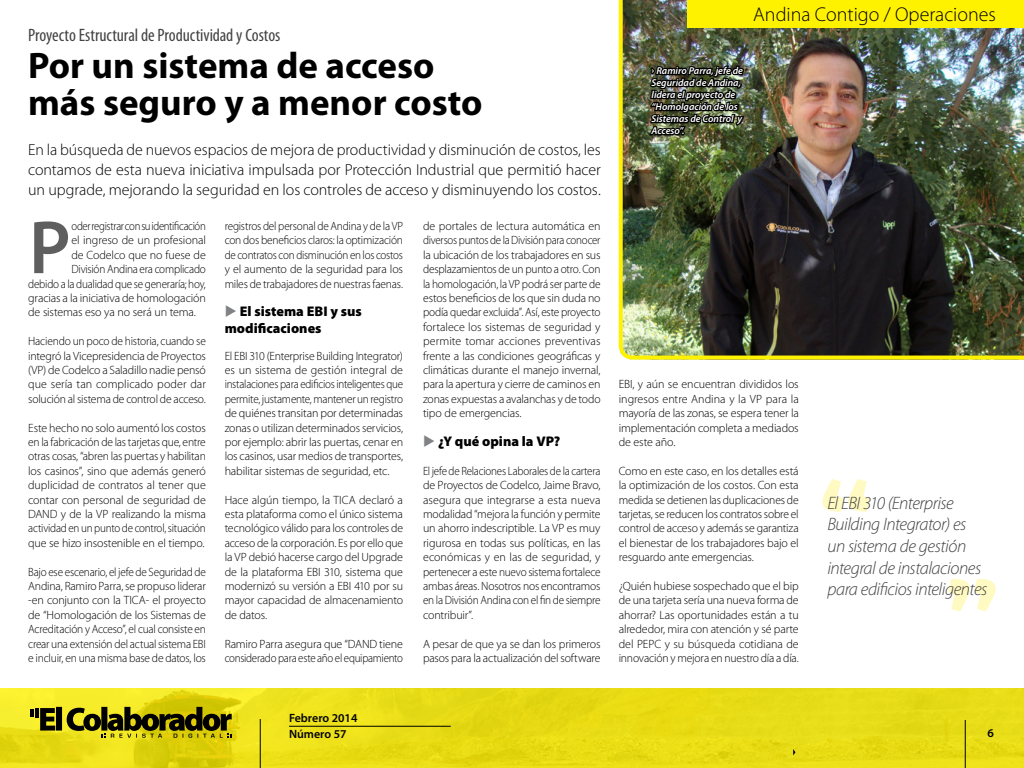
<style>
.page{position:relative;width:1024px;height:768px;background:#fff}
.page>*{position:absolute;margin:0;border:0;box-sizing:border-box;transform-origin:0 0}
.t1{font:600 76.1px "Myriad Pro";color:#5f5f5f}
.t2{font:700 37px/37px "Myriad Pro";color:#000}
.t3{font:300 20px "Myriad Pro";color:#000}
.t4{font:italic 300 18px/21.6px "Myriad Pro";letter-spacing:-.025em;color:#424242}
.t5{font:condensed 18px "Myriad Pro";letter-spacing:-.005em;color:#424242}
.t6{font:300 16px/20px "Myriad Pro";letter-spacing:-.005em;color:#000;text-align:justify}
.t7{font:900 14px/16.8px "Myriad Pro";color:#000}
.t8{font:300 12px/14.4px "Myriad Pro";letter-spacing:-.015em;color:#000;text-align:justify}
.t9{font:300 12px/14.4px "Myriad Pro";letter-spacing:-.015em;color:#000;text-align:justify;scale:.94 1}
.t10{font:300 12px/14.4px "Myriad Pro";letter-spacing:-.015em;color:#000;text-align:justify;scale:.92 1}
.t11{font:300 12px/14.4px "Myriad Pro";letter-spacing:-.015em;color:#000;text-align:justify;scale:.96 1}
.t12{font:300 12px "Myriad Pro";letter-spacing:-.015em;color:#000;scale:.93 1}
.t13{font:300 12px "Myriad Pro";letter-spacing:-.015em;color:#000;scale:.9 1}
.t14{font:600 12px "Myriad Pro";color:#000}
.t15{font:italic 600 10px/12px "Myriad Pro";color:#fff}
.s1{font-family:"Utopia Std Semibold Capt";font-weight:400;font-style:normal}
</style>
<div class="page">
<img style="left:0;top:688px;width:1024px;height:80px">
<hr style="left:965px;top:720px;width:1px;height:48px;background:#000">
<hr style="left:260px;top:719px;width:1px;height:49px;background:#000">
<svg style="left:30px;top:707px;width:202px;height:31px;background:#80790c"></svg>
<hr style="left:289px;top:726px;width:162px;height:1px;background:#000">
<svg style="left:822px;top:479px;width:48px;height:33px"></svg>
<svg style="left:948px;top:579px;width:48px;height:33px"></svg>
<img style="left:618px;top:0;width:406px;height:360px">
<svg style="left:793px;top:749px;width:2px;height:6px"></svg>
<div style="left:687px;top:0;width:337px;height:28px;background:#fff200"></div>
<h3 class="t5" style="left:28px;top:24px;width:254px">Proyecto Estructural de Productividad y Costos</h3>
<h2 class="t2" style="left:28px;top:46px;width:456px">Por un sistema de acceso más seguro y a menor costo</h2>
<p class="t6" style="left:28px;top:139px;width:574px">En la búsqueda de nuevos espacios de mejora de productividad y disminución de costos, les contamos de esta nueva iniciativa impulsada por Protección Industrial que permitió hacer un upgrade, mejorando la seguridad en los controles de acceso y disminuyendo los costos.</p>
<h1 class="t1" style="left:29px;top:199px;width:43px">P</h1>
<p class="t13" style="left:71px;top:219px;width:151px">oder registrar con su identificación</p>
<p class="t9" style="left:225px;top:219px;width:191px">registros del personal de Andina y de la VP con dos beneficios claros: la optimización de contratos con disminución en los costos y el aumento de la seguridad para los miles de trabajadores de nuestras faenas.</p>
<p class="t7" style="left:225px;top:303px;width:139px;text-indent:15px">El sistema EBI y sus modificaciones</p>
<p class="t8" style="left:225px;top:348px;width:180px">El EBI 310 (Enterprise Building Integrator) es un sistema de gestión integral de instalaciones para edificios inteligentes que permite, justamente, mantener un registro de quiénes transitan por determinadas zonas o utilizan determinados servicios, por ejemplo: abrir las puertas, cenar en los casinos, usar medios de transportes, habilitar sistemas de seguridad, etc.</p>
<p class="t8" style="left:225px;top:492px;width:180px">Hace algún tiempo, la TICA declaró a esta plataforma como el único sistema tecnológico válido para los controles de acceso de la corporación. Es por ello que la VP debió hacerse cargo del Upgrade de la plataforma EBI 310, sistema que modernizó su versión a EBI 410 por su mayor capacidad de almacenamiento de datos.</p>
<p class="t8" style="left:225px;top:636px;width:180px">Ramiro Parra asegura que “DAND tiene considerado para este año el equipamiento</p>
<p class="t8" style="left:423px;top:219px;width:179px">de portales de lectura automática en diversos puntos de la División para conocer la ubicación de los trabajadores en sus desplazamientos de un punto a otro. Con la homologación, la VP podrá ser parte de estos beneficios de los que sin duda no podía quedar excluida”. Así, este proyecto fortalece los sistemas de seguridad y permite tomar acciones preventivas frente a las condiciones geográficas y climáticas durante el manejo invernal, para la apertura y cierre de caminos en zonas expuestas a avalanchas y de todo tipo de emergencias.</p>
<p class="t7" style="left:438px;top:432px;width:124px">¿Y qué opina la VP?</p>
<p class="t10" style="left:423px;top:463px;width:194px">El jefe de Relaciones Laborales de la cartera de Proyectos de Codelco, Jaime Bravo, asegura que integrarse a esta nueva modalidad “mejora la función y permite un ahorro indescriptible. La VP es muy rigurosa en todas sus políticas, en las económicas y en las de seguridad, y pertenecer a este nuevo sistema fortalece ambas áreas. Nosotros nos encontramos en la División Andina con el fin de siempre contribuir”.</p>
<p class="t8" style="left:423px;top:636px;width:179px">A pesar de que ya se dan los primeros pasos para la actualización del software</p>
<p class="t8" style="left:71px;top:233px;width:136px">el ingreso de un profesional</p>
<p class="t8" style="left:71px;top:247px;width:136px">de Codelco que no fuese de</p>
<p class="t12" style="left:71px;top:262px;width:146px">División Andina era complicado</p>
<p class="t12" style="left:28px;top:276px;width:193px">debido a la dualidad que se generaría; hoy,</p>
<p class="t8" style="left:28px;top:291px;width:179px">gracias a la iniciativa de homologación</p>
<p class="t8" style="left:28px;top:305px;width:169px">de sistemas eso ya no será un tema.</p>
<p class="t11" style="left:28px;top:334px;width:187px">Haciendo un poco de historia, cuando se integró la Vicepresidencia de Proyectos (VP) de Codelco a Saladillo nadie pensó que sería tan complicado poder dar solución al sistema de control de acceso.</p>
<p class="t8" style="left:28px;top:420px;width:179px">Este hecho no solo aumentó los costos en la fabricación de las tarjetas que, entre otras cosas, “abren las puertas y habilitan los casinos”, sino que además generó duplicidad de contratos al tener que contar con personal de seguridad de DAND y de la VP realizando la misma actividad en un punto de control, situación que se hizo insostenible en el tiempo.</p>
<p class="t9" style="left:28px;top:564px;width:191px">Bajo ese escenario, el jefe de Seguridad de Andina, Ramiro Parra, se propuso liderar -en conjunto con la TICA- el proyecto de “Homologación de los Sistemas de Acreditación y Acceso”, el cual consiste en crear una extensión del actual sistema EBI e incluir, en una misma base de datos, los</p>
<h3 class="t3" style="left:753px;top:2px;width:244px">Andina Contigo / Operaciones</h3>
<h3 class="t3" style="left:786px;top:2px;width:211px">Andina Contigo / Negocio</h3>
<p class="t15" style="left:652px;top:64px;width:93px"><span class="s1">›</span> Ramiro Parra, jefe de<br>Seguridad de Andina, lidera el proyecto de “Homolgación de los<br>Sistemas de Control y<br>Acceso”.</p>
<p class="t8" style="left:619px;top:377px;width:182px">EBI, y aún se encuentran divididos los ingresos entre Andina y la VP para la mayoría de las zonas, se espera tener la implementación completa a mediados de este año.</p>
<p class="t8" style="left:619px;top:463px;width:182px">Como en este caso, en los detalles está la optimización de los costos. Con esta medida se detienen las duplicaciones de tarjetas, se reducen los contratos sobre el control de acceso y además se garantiza el bienestar de los trabajadores bajo el resguardo ante emergencias.</p>
<p class="t8" style="left:619px;top:579px;width:182px">¿Quién hubiese sospechado que el bip de una tarjeta sería una nueva forma de ahorrar? Las oportunidades están a tu alrededor, mira con atención y sé parte del PEPC y su búsqueda cotidiana de innovación y mejora en nuestro día a día.</p>
<h3 class="t4" style="left:827px;top:492px;width:162px">El EBI 310 (Enterprise<br>Building Integrator) es un sistema de gestión integral de instalaciones para edificios inteligentes</h3>
<p class="t14" style="left:289px;top:710px;width:70px">Febrero 2014</p>
<p class="t14" style="left:289px;top:726px;width:59px">Número 57</p>
<p class="t14" style="left:988px;top:725px;width:8px">6</p>
</div>
